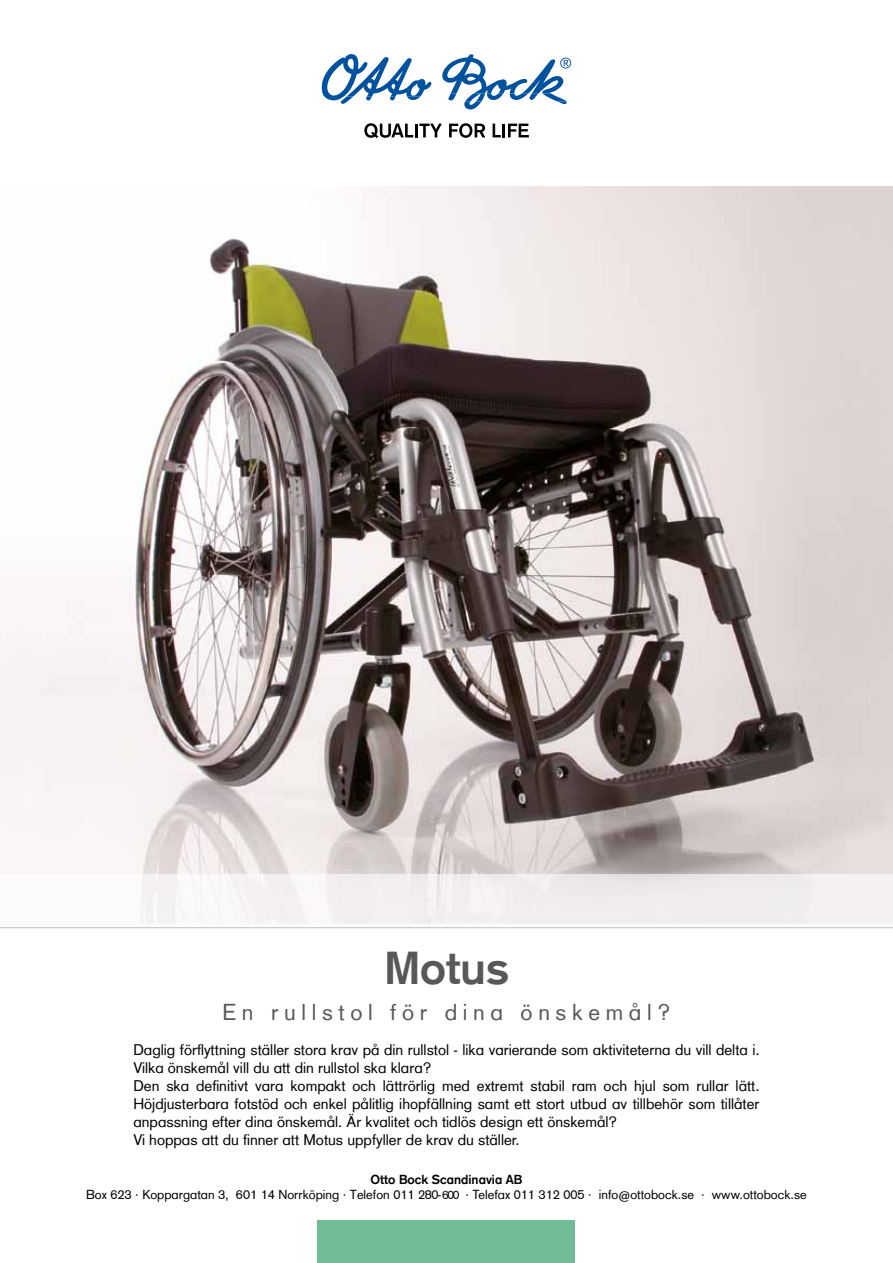
<style>
.page{position:relative;width:893px;height:1263px;background:#fff}
.page>*{position:absolute;margin:0;border:0;box-sizing:border-box;transform-origin:0 0}
.t1{font:700 45px "Otto Bock CT";color:#58585a}
.t2{font:22.5px "Otto Bock CT";letter-spacing:.25em;color:#58585a}
.t3{font:15px/18px "Otto Bock CT";color:#000}
.t4{font:12.75px/15.3px "Otto Bock CT";color:#000;text-align:center}
.s1{font-weight:700}
.s2{font-size:12px}
</style>
<div class="page">
<img style="left:0;top:187px;width:893px;height:688px">
<svg style="left:364px;top:123px;width:78px;height:15px"></svg>
<svg style="left:449px;top:123px;width:36px;height:15px"></svg>
<svg style="left:493px;top:124px;width:36px;height:13px"></svg>
<svg style="left:321px;top:54px;width:111px;height:50px"></svg>
<svg style="left:442px;top:54px;width:129px;height:56px"></svg>
<hr style="left:0;top:927px;width:893px;height:1px;background:#bbbdbe">
<div style="left:0;top:875px;width:893px;height:49px;background:#f4f0f0"></div>
<div style="left:318px;top:1220px;width:257px;height:43px;background:#70bd95"></div>
<h1 class="t1" style="left:384px;top:941px;width:126px">Motus</h1>
<h2 class="t2" style="left:223px;top:998px;width:449px">En rullstol för dina önskemål?</h2>
<p class="t3" style="left:133px;top:1041px;width:628px">Daglig förflyttning ställer stora krav på din rullstol - lika varierande som aktiviteterna du vill delta i.<br>Vilka önskemål vill du att din rullstol ska klara?<br>Den ska definitivt vara kompakt och lättrörlig med extremt stabil ram och hjul som rullar lätt.<br>Höjdjusterbara fotstöd och enkel pålitlig ihopfällning samt ett stort utbud av tillbehör som tillåter anpassning efter dina önskemål. Är kvalitet och tidlös design ett önskemål?<br>Vi hoppas att du finner att Motus uppfyller de krav du ställer.</p>
<p class="t4" style="left:86px;top:1172px;width:722px"><span class="s1">Otto Bock Scandinavia AB<br></span>Box 623 · Koppargatan 3, 601 14 Norrköping · Telefon 011 280-<span class="s2">600</span> · Telefax 011 312 005 · info@ottobock.se · www.ottobock.se</p>
</div>
